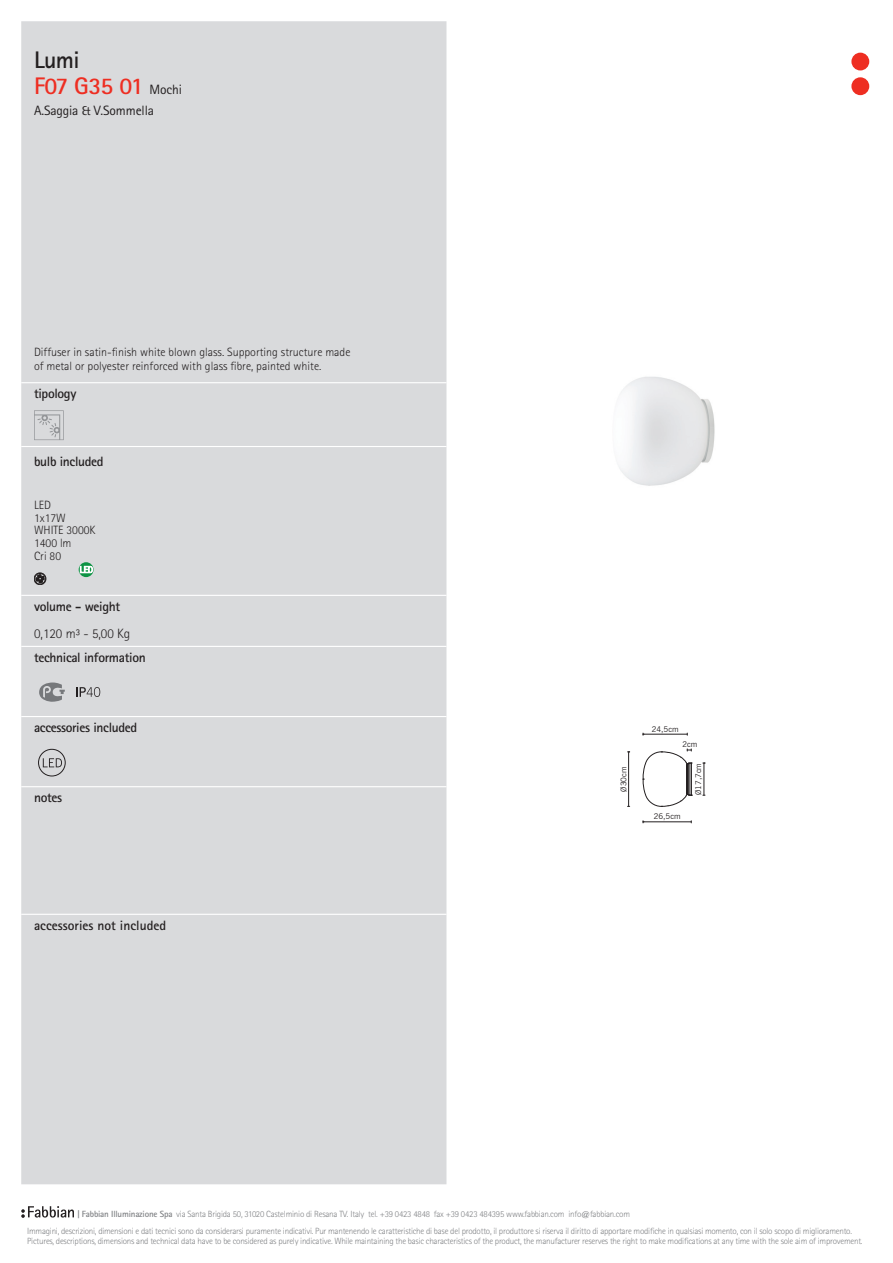
<style>
.page{position:relative;width:893px;height:1263px;background:#fff}
.page>*{position:absolute;margin:0;border:0;box-sizing:border-box;transform-origin:0 0}
.t1{font:700 24px/25.2px "Rotis Sans Serif Std";letter-spacing:-.025em;color:#ee2e22}
.t2{font:700 13.5px "Rotis Sans Serif Std";letter-spacing:-.025em;color:#231f20}
.t3{font:700 13.5px "Rotis Sans Serif Std";color:#231f20}
.t4{font:13.5px "Rotis Sans Serif Std";letter-spacing:-.01em;color:#231f20}
.t5{font:300 13.5px "Rotis Sans Serif Std";color:#231f20}
.t6{font:300 12px/12.8px "Rotis Sans Serif Std";color:#231f20}
.t7{font:300 9px/16.4px "Rotis Sans Serif Std";letter-spacing:-.025em;color:#808285}
.t8{font:7.95px "News Gothic BT";color:#231f20}
.s1{color:#231f20}
.s2{font-weight:400;font-size:13.5px;color:#231f20}
.s3{font-weight:700}
</style>
<div class="page">
<div style="left:21px;top:21px;width:425px;height:1163px;background:#d9dadc"></div>
<hr style="left:21px;top:382px;width:425px;height:1px;background:#fff">
<hr style="left:21px;top:446px;width:425px;height:1px;background:#fff">
<hr style="left:21px;top:595px;width:425px;height:1px;background:#fff">
<hr style="left:21px;top:646px;width:425px;height:1px;background:#fff">
<hr style="left:21px;top:716px;width:425px;height:1px;background:#fff">
<hr style="left:21px;top:786px;width:425px;height:1px;background:#fff">
<hr style="left:21px;top:914px;width:425px;height:1px;background:#fff">
<svg style="left:34px;top:410px;width:30px;height:30px"></svg>
<div style="left:34px;top:573px;width:12px;height:12px;border:1px solid #231f20;border-radius:50%"></div>
<div style="left:35px;top:573px;width:10px;height:11px;border:1px solid #231f20;border-radius:50%"></div>
<svg style="left:36px;top:575px;width:8px;height:8px"></svg>
<svg style="left:79px;top:562px;width:15px;height:15px"></svg>
<svg style="left:80px;top:566px;width:13px;height:7px"></svg>
<svg style="left:39px;top:682px;width:26px;height:20px"></svg>
<svg style="left:76px;top:687px;width:24px;height:10px"></svg>
<svg style="left:38px;top:749px;width:28px;height:27px"></svg>
<img style="left:619px;top:377px;width:96px;height:109px">
<hr style="left:628px;top:752px;width:1px;height:54px;background:#231f20">
<hr style="left:643px;top:734px;width:44px;height:1px;background:#231f20">
<hr style="left:704px;top:763px;width:1px;height:32px;background:#231f20">
<hr style="left:643px;top:821px;width:48px;height:1px;background:#231f20">
<svg style="left:642px;top:749px;width:50px;height:58px"></svg>
<svg style="left:21px;top:1206px;width:53px;height:12px"></svg>
<div style="left:851px;top:53px;width:18px;height:17px;background:#ee2e22;border-radius:50%"></div>
<div style="left:851px;top:77px;width:18px;height:18px;background:#ee2e22;border-radius:50%"></div>
<h1 class="t1" style="left:34px;top:47px;width:150px"><span class="s1">Lumi<br></span>F07 G35 01 <span class="s2">Mochi</span></h1>
<h2 class="t4" style="left:34px;top:102px;width:122px">A.Saggia &amp; V.Sommella</h2>
<h3 class="t6" style="left:34px;top:344px;width:318px;line-height:14.4px">Diffuser in satin-finish white blown glass. Supporting structure made of metal or polyester reinforced with glass fibre, painted white.</h3>
<h2 class="t2" style="left:34px;top:385px;width:44px">tipology</h2>
<h2 class="t2" style="left:34px;top:453px;width:71px">bulb included</h2>
<h3 class="t6" style="left:34px;top:498px;width:63px">LED<br>1x17W<br>WHITE 3000K<br>1400 lm<br>Cri 80</h3>
<h2 class="t2" style="left:34px;top:598px;width:88px">volume - weight</h2>
<h2 class="t5" style="left:34px;top:625px;width:98px">0,120 m³ - 5,00 Kg</h2>
<h2 class="t2" style="left:34px;top:649px;width:113px">technical information</h2>
<h2 class="t2" style="left:34px;top:719px;width:105px">accessories included</h2>
<h2 class="t2" style="left:34px;top:789px;width:30px">notes</h2>
<h2 class="t3" style="left:34px;top:917px;width:134px">accessories not included</h2>
<p class="t8" style="left:619px;top:791px;width:26px;rotate:-90deg">Ø30cm</p>
<p class="t8" style="left:652px;top:725px;width:28px">24,5cm</p>
<p class="t8" style="left:682px;top:739px;width:16px">2cm</p>
<p class="t8" style="left:654px;top:811px;width:28px">26,5cm</p>
<p class="t8" style="left:694px;top:795px;width:34px;rotate:-90deg">Ø17,7cm</p>
<p class="t7" style="left:27px;top:1206px;width:826px;text-indent:50px"><span class="s3">| Fabbian Illuminazione Spa</span> via Santa Brigida 50, 31020 Castelminio di Resana TV. Italy tel. +39 0423 4848 fax +39 0423 484395 www.fabbian.com info@fabbian.com<br>Immagini, descrizioni, dimensioni e dati tecnici sono da considerarsi puramente indicativi. Pur mantenendo le caratteristiche di base del prodotto, il produttore si riserva il diritto di apportare modifiche in qualsiasi momento, con il solo scopo di miglioramento.</p>
<p class="t7" style="left:27px;top:1233px;width:837px">Pictures, descriptions, dimensions and technical data have to be considered as purely indicative. While maintaining the basic characteristics of the product, the manufacturer reserves the right to make modifications at any time with the sole aim of improvement.</p>
</div>
